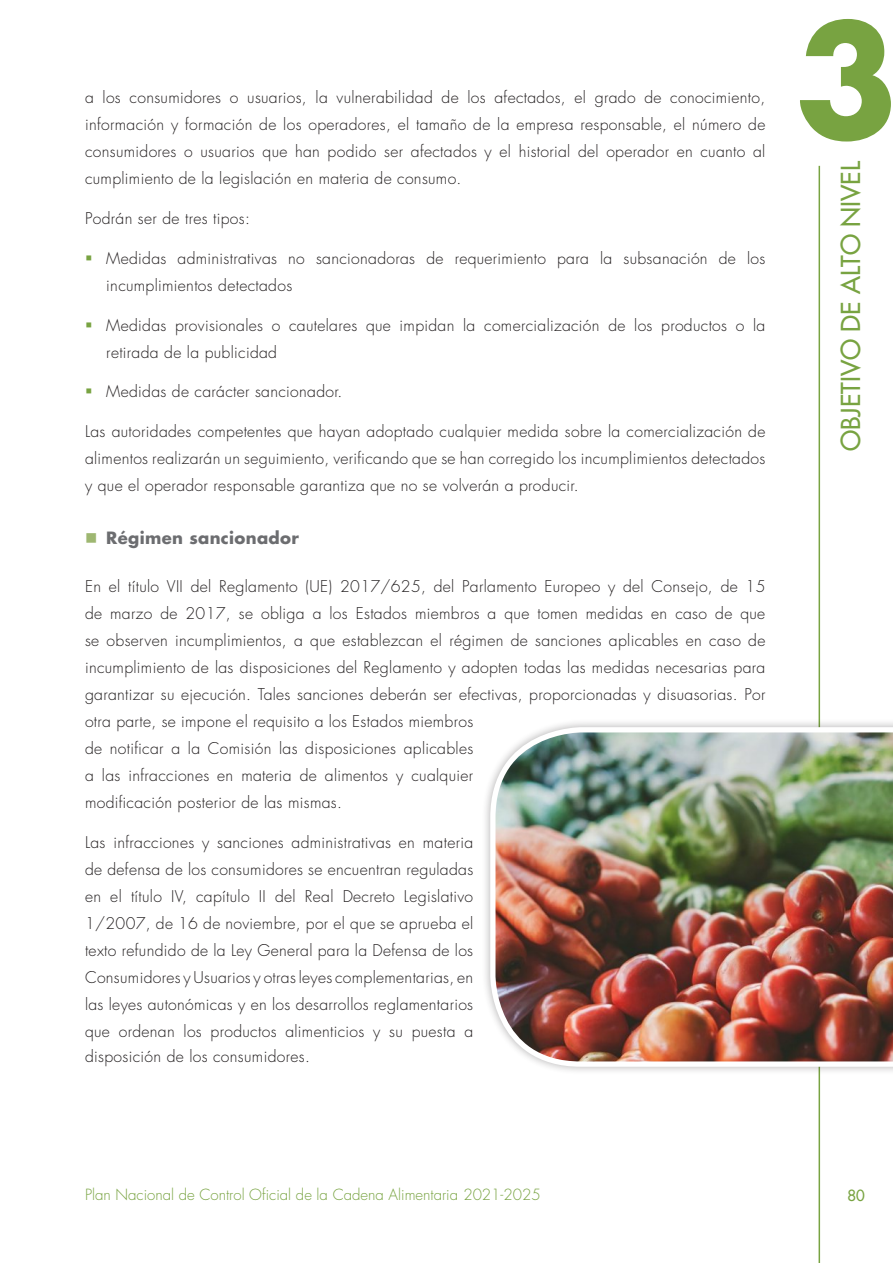
<style>
.page{position:relative;width:893px;height:1263px;background:#fff}
.page>*{position:absolute;margin:0;border:0;box-sizing:border-box;transform-origin:0 0}
.t1{font:700 150.6px "Futura Std";color:#78a341}
.t2{font:500 25.5px "Futura Std";color:#78a341}
.t3{font:700 16.5px "Futura Std";letter-spacing:.02em;color:#6c6d70}
.t4{font:300 15.75px/27px "Futura Std";letter-spacing:.02em;color:#231f20;text-align:justify}
.t5{font:300 15px "Futura Std";color:#78a341}
.t6{font:500 15px "Futura Std";color:#78a341}
</style>
<div class="page">
<hr style="left:819px;top:166px;width:1px;height:1097px;background:#78a341">
<div style="left:482px;top:719px;width:411px;height:357px;background:#231f20;opacity:.3"></div>
<img style="left:490px;top:727px;width:403px;height:340px">
<p class="t4" style="left:85px;top:85px;width:682px">a los consumidores o usuarios, la vulnerabilidad de los afectados, el grado de conocimiento, información y formación de los operadores, el tamaño de la empresa responsable, el número de consumidores o usuarios que han podido ser afectados y el historial del operador en cuanto al cumplimiento de la legislación en materia de consumo.</p>
<p class="t4" style="left:85px;top:205px;width:166px">Podrán ser de tres tipos:</p>
<p class="t4" style="left:106px;top:245px;width:661px">Medidas administrativas no sancionadoras de requerimiento para la subsanación de los incumplimientos detectados</p>
<p class="t4" style="left:106px;top:312px;width:661px">Medidas provisionales o cautelares que impidan la comercialización de los productos o la retirada de la publicidad</p>
<p class="t4" style="left:106px;top:379px;width:238px">Medidas de carácter sancionador.</p>
<p class="t4" style="left:85px;top:418px;width:682px">Las autoridades competentes que hayan adoptado cualquier medida sobre la comercialización de alimentos realizarán un seguimiento, verificando que se han corregido los incumplimientos detectados y que el operador responsable garantiza que no se volverán a producir.</p>
<p class="t3" style="left:106px;top:526px;width:194px">Régimen sancionador</p>
<p class="t4" style="left:85px;top:573px;width:682px;text-align:left">En el título VII del Reglamento (UE) 2017/625, del Parlamento Europeo y del Consejo, de 15 de marzo de 2017, se obliga a los Estados miembros a que tomen medidas en caso de que se observen incumplimientos, a que establezcan el régimen de sanciones aplicables en caso de incumplimiento de las disposiciones del Reglamento y adopten todas las medidas necesarias para garantizar su ejecución. Tales sanciones deberán ser efectivas, proporcionadas y disuasorias. Por otra parte, se impone el requisito a los Estados miembros<br>de notificar a la Comisión las disposiciones aplicables<br>a las infracciones en materia de alimentos y cualquier<br>modificación posterior de las mismas.</p>
<p class="t4" style="left:85px;top:829px;width:390px">Las infracciones y sanciones administrativas en materia de defensa de los consumidores se encuentran reguladas en el título IV, capítulo II del Real Decreto Legislativo 1/2007, de 16 de noviembre, por el que se aprueba el texto refundido de la Ley General para la Defensa de los Consumidores y Usuarios y otras leyes complementarias, en las leyes autonómicas y en los desarrollos reglamentarios que ordenan los productos alimenticios y su puesta a</p>
<p class="t4" style="left:85px;top:1043px;width:226px">disposición de los consumidores.</p>
<h1 class="t1" style="left:795px;top:-20px;width:105px">3</h1>
<h2 class="t2" style="left:835px;top:451px;width:291px;rotate:-90deg">OBJETIVO DE ALTO NIVEL</h2>
<p class="t5" style="left:85px;top:1186px;width:457px">Plan Nacional de Control Oficial de la Cadena Alimentaria 2021-2025</p>
<p class="t6" style="left:847px;top:1186px;width:19px">80</p>
</div>
